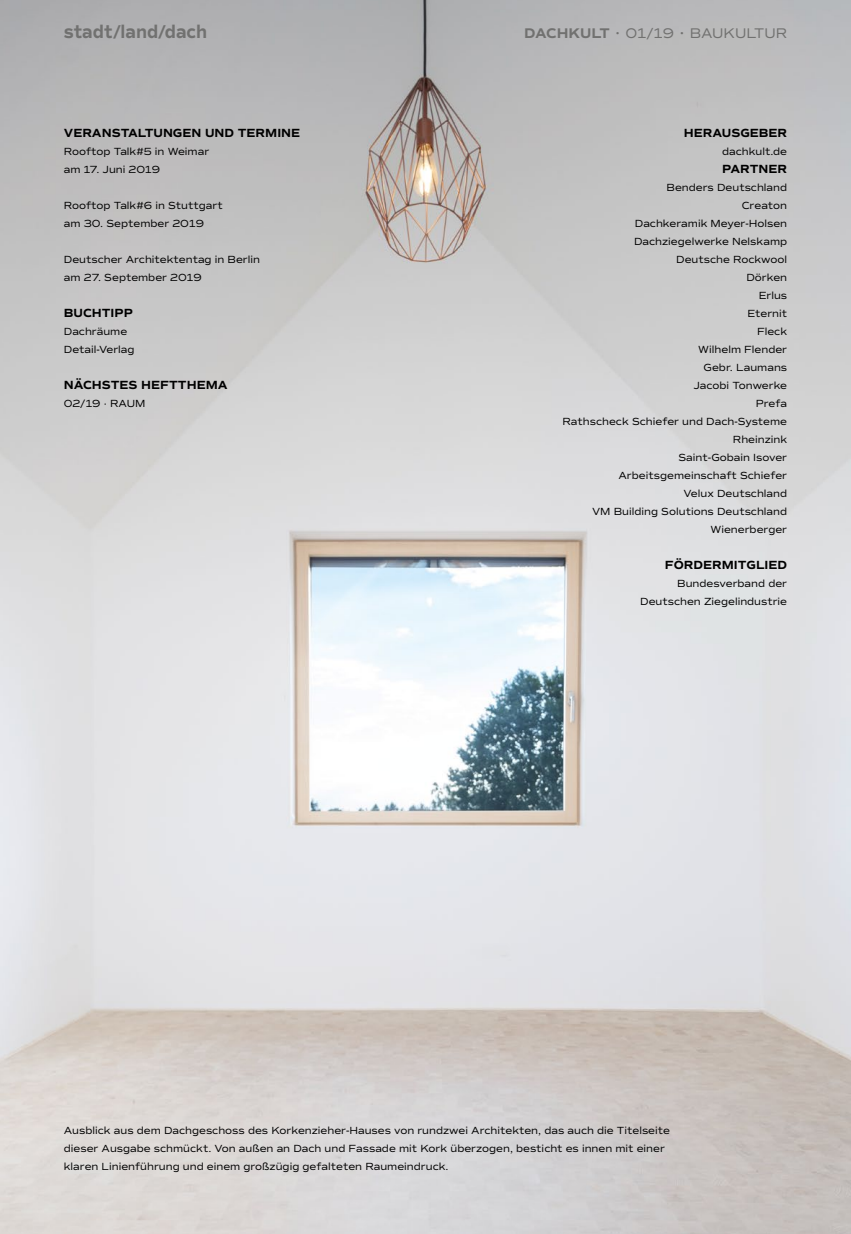
<style>
.page{position:relative;width:851px;height:1234px;background:#fff}
.page>*{position:absolute;margin:0;border:0;box-sizing:border-box;transform-origin:0 0}
.t1{font:18.75px "commuters sans bold";color:#717170;scale:.88 1}
.t2{font:14.25px "commuters sans regular";color:#717170}
.t3{font:12px "commuters sans bold";color:#000}
.t4{font:10.5px/18px "commuters sans regular";color:#000}
.s1{font-size:16.65px}
.s2{font-family:"commuters sans bold"}
</style>
<div class="page">
<img style="left:0;top:0;width:850px;height:1233px">
<h1 class="t1" style="left:64px;top:20px;width:164px">stadt <span class="s1">/</span>land<span class="s1">/</span>dach</h1>
<h2 class="t2" style="left:524px;top:25px;width:264px"><span class="s2">DACHKULT</span> • 01/19 • BAUKULTUR</h2>
<p class="t3" style="left:64px;top:125px;width:238px">VERANSTALTUNGEN UND TERMINE</p>
<p class="t4" style="left:64px;top:142px;width:147px">Rooftop Talk#5 in Weimar am 17. Juni 2019</p>
<p class="t4" style="left:64px;top:196px;width:160px">Rooftop Talk#6 in Stuttgart am 30. September 2019</p>
<p class="t4" style="left:64px;top:250px;width:198px">Deutscher Architektentag in Berlin am 27. September 2019</p>
<p class="t3" style="left:64px;top:305px;width:71px">BUCHTIPP</p>
<p class="t4" style="left:64px;top:322px;width:72px">Dachräume<br>Detail-Verlag</p>
<p class="t3" style="left:64px;top:377px;width:165px">NÄCHSTES HEFTTHEMA</p>
<p class="t4" style="left:64px;top:394px;width:83px">02/19 · RAUM</p>
<p class="t3" style="left:683px;top:125px;width:105px">HERAUSGEBER</p>
<p class="t4" style="left:722px;top:142px;width:67px">dachkult.de</p>
<p class="t3" style="left:722px;top:161px;width:67px">PARTNER</p>
<p class="t4" style="left:562px;top:178px;width:226px;text-align:right">Benders Deutschland<br>Creaton<br>Dachkeramik Meyer-Holsen<br>Dachziegelwerke Nelskamp<br>Deutsche Rockwool<br>Dörken<br>Erlus<br>Eternit<br>Fleck<br>Wilhelm Flender<br>Gebr. Laumans<br>Jacobi Tonwerke<br>Prefa<br>Rathscheck Schiefer und Dach-Systeme<br>Rheinzink<br>Saint-Gobain Isover<br>Arbeitsgemeinschaft Schiefer<br>Velux Deutschland<br>VM Building Solutions Deutschland<br>Wienerberger</p>
<p class="t3" style="left:664px;top:557px;width:124px">FÖRDERMITGLIED</p>
<p class="t4" style="left:640px;top:574px;width:148px;text-align:right">Bundesverband der<br>Deutschen Ziegelindustrie</p>
<p class="t4" style="left:64px;top:1121px;width:607px">Ausblick aus dem Dachgeschoss des Korkenzieher-Hauses von rundzwei Architekten, das auch die Titelseite dieser Ausgabe schmückt. Von außen an Dach und Fassade mit Kork überzogen, besticht es innen mit einer klaren Linienführung und einem großzügig gefalteten Raumeindruck.</p>
</div>
